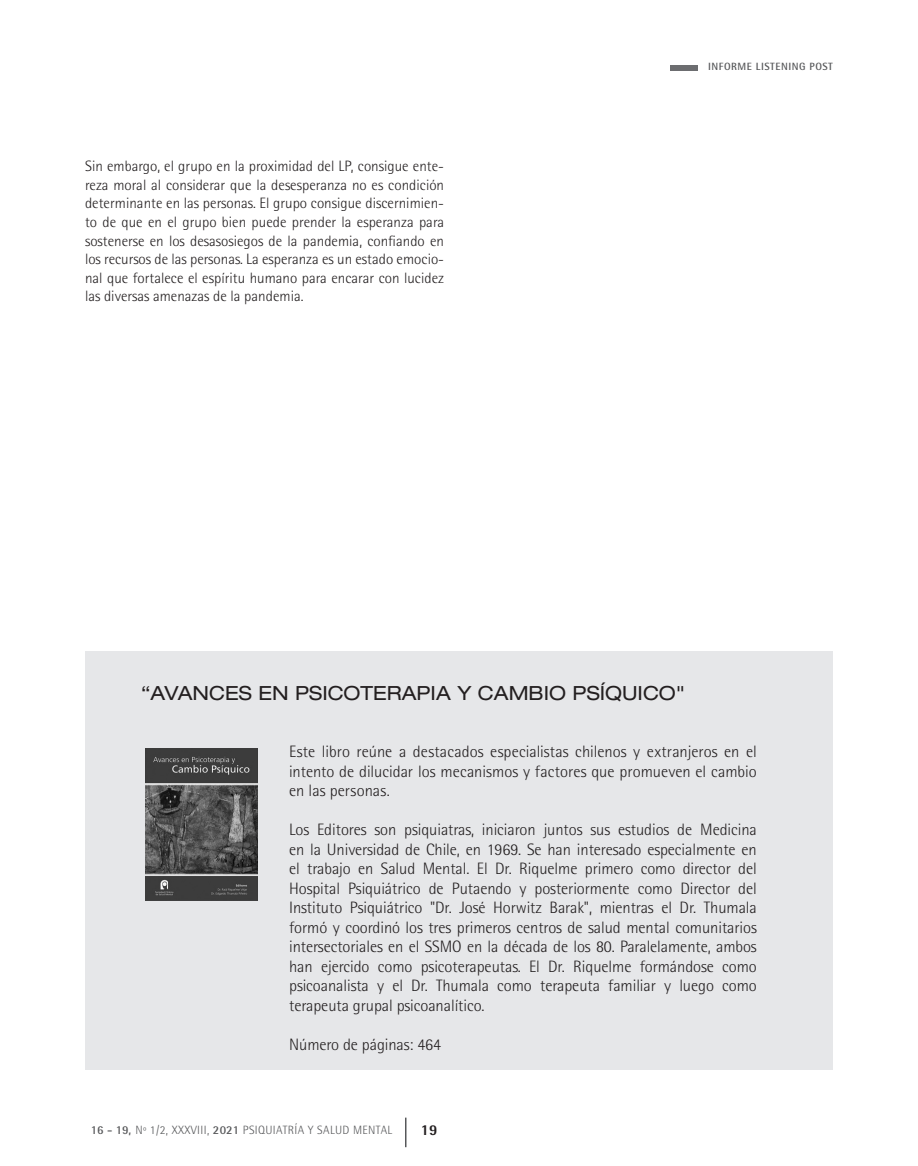
<style>
.page{position:relative;width:918px;height:1166px;background:#fff}
.page>*{position:absolute;margin:0;border:0;box-sizing:border-box;transform-origin:0 0}
.t1{font:expanded 19.5px "Helvetica Neue LT Std";color:#231f20}
.t2{font:300 16.5px/19.5px "Rotis Semi Sans";letter-spacing:-.005em;color:#231f20;text-align:justify}
.texto{font:300 15px/18.6px "Rotis Semi Sans";color:#231f20;text-align:justify}
.t3{font:800 15px "Rotis Semi Sans";color:#231f20}
.t4{font:300 12px "Rotis Semi Sans";letter-spacing:.03em;color:#57585a}
.t5{font:700 10.5px "Rotis Semi Sans";letter-spacing:.05em;color:#57585a}
.s1{font-weight:700}
</style>
<div class="page">
<div style="left:670px;top:65px;width:27px;height:5px;background:#6c6d70"></div>
<svg style="left:405px;top:1117px;width:1px;height:29px"></svg>
<div style="left:85px;top:651px;width:748px;height:418px;background:#e6e7e9"></div>
<img style="left:146px;top:748px;width:111px;height:152px">
<p class="texto" style="left:85px;top:157px;width:361px">Sin embargo, el grupo en la proximidad del LP, consigue ente&shy;reza moral al considerar que la desesperanza no es condición determinante en las personas. El grupo consigue discernimien&shy;to de que en el grupo bien puede prender la esperanza para sostenerse en los desasosiegos de la pandemia, confiando en los recursos de las personas. La esperanza es un estado emocio&shy;nal que fortalece el espíritu humano para encarar con lucidez las diversas amenazas de la pandemia.</p>
<p class="t5" style="left:708px;top:60px;width:126px">INFORME LISTENING POST</p>
<p class="t1" style="left:141px;top:681px;width:546px">“AVANCES EN PSICOTERAPIA Y CAMBIO PSÍQUICO"</p>
<p class="t2" style="left:289px;top:741px;width:469px">Este libro reúne a destacados especialistas chilenos y extranjeros en el intento de dilucidar los mecanismos y factores que promueven el cambio en las personas.</p>
<p class="t2" style="left:289px;top:819px;width:469px">Los Editores son psiquiatras, iniciaron juntos sus estudios de Medicina en la Universidad de Chile, en 1969. Se han interesado especialmente en el trabajo en Salud Mental. El Dr. Riquelme primero como director del Hospital Psiquiátrico de Putaendo y posteriormente como Director del Instituto Psiquiátrico "Dr. José Horwitz Barak", mientras el Dr. Thumala formó y coordinó los tres primeros centros de salud mental comunitarios intersectoriales en el SSMO en la década de los 80. Paralelamente, ambos han ejercido como psicoterapeutas. El Dr. Riquelme formándose como psicoanalista y el Dr. Thumala como terapeuta familiar y luego como terapeuta grupal psicoanalítico.</p>
<p class="t2" style="left:289px;top:1034px;width:153px">Número de páginas: 464</p>
<p class="t4" style="left:91px;top:1122px;width:303px"><span class="s1">16 - 19,</span> Nº 1/2, XXXVIII, <span class="s1">2021</span> PSIQUIATRÍA Y SALUD MENTAL</p>
<p class="t3" style="left:421px;top:1119px;width:18px">19</p>
</div>
